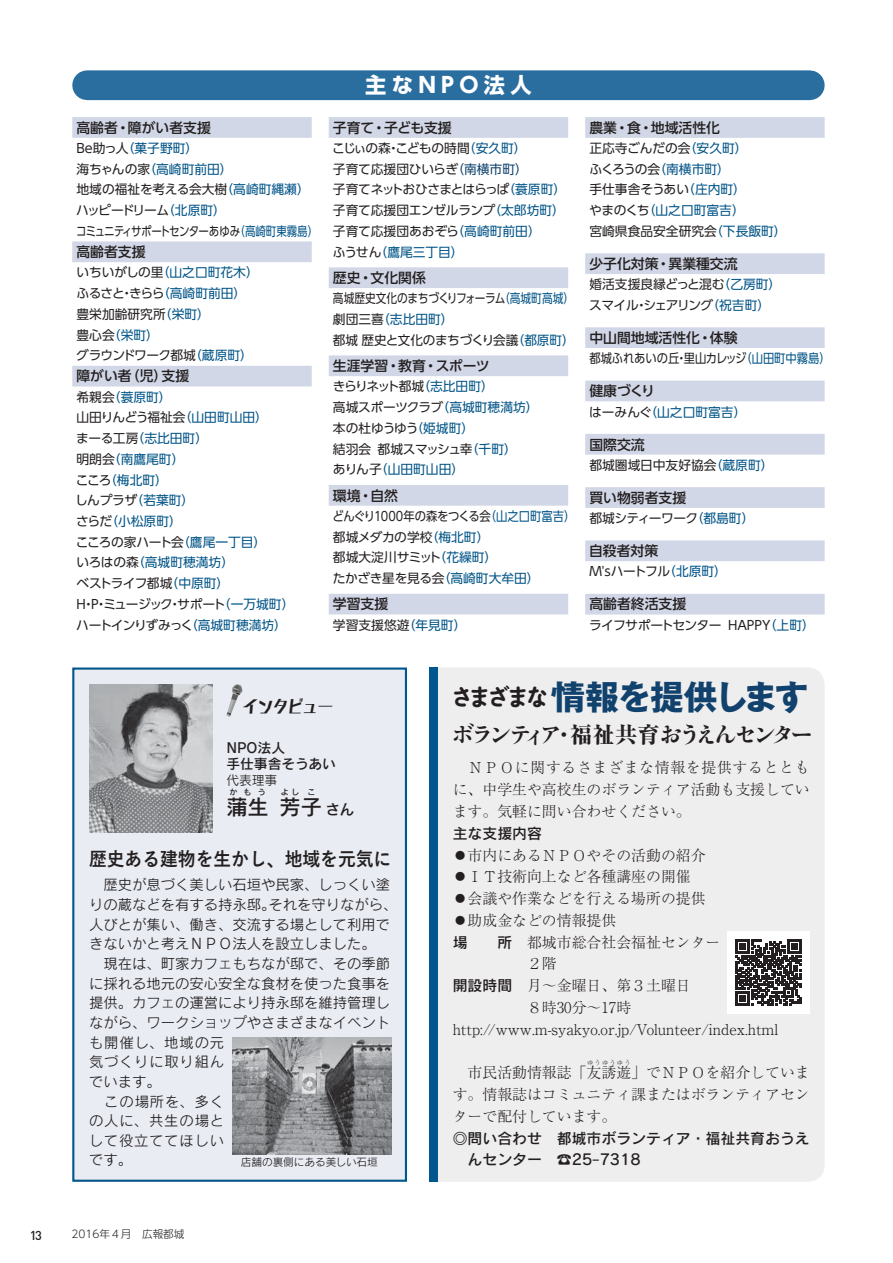
<style>
.page{position:relative;width:893px;height:1263px;background:#fff}
.page>*{position:absolute;margin:0;border:0;box-sizing:border-box;transform-origin:0 0}
.t1{font:34.05px "Gothic MB101 Pr 6 Bold 90 msp RKSJ H";letter-spacing:-.045em;color:#10426d}
.t2{font:22.35px "Ryumin Std Heavy KO 90 msp RKSJ H";letter-spacing:-.15em;color:#231f20}
.t3{font:21.3px "UD Shin Go Pro Bold 90 msp RKSJ V";letter-spacing:.25em;color:#fff}
.t4{font:21.3px "Rodin Pro DB 90 msp RKSJ V";color:#231f20}
.t5{font:19.2px "Yu Go Bold 90 msp RKSJ V";color:#231f20;scale:.93 1}
.t6{font:18px "Comet Std B 90 msp RKSJ H";letter-spacing:-.18em;color:#231f20}
.t7{font:14.85px/21.8px "Ryumin Pr 6 Light 90 msp RKSJ V";color:#231f20}
.t8{font:14.85px/21.8px "Rodin Pro DB 90 msp RKSJ V";color:#231f20}
.t9{font:14.4px/19.6px "Rodin Pro M 90 msp RKSJ H";color:#231f20}
.t10{font:13.8px "UD Shin Go Pro Medium 90 msp RKSJ H";color:#231f20}
.t11{font:13.8px/15.9px "Rodin Pro DB 90 msp RKSJ V";color:#231f20}
.t12{font:12.75px/20.7px "UD Shin Go Pro Regular 90 msp RKSJ H";color:#231f20}
.t13{font:12.75px/20.7px "UD Shin Go Pro Regular 90 msp RKSJ H";color:#231f20;scale:.89 1}
.t14{font:12.75px/20.7px "UD Shin Go Pro Regular 90 msp RKSJ H";color:#231f20;scale:.84 1}
.t15{font:12.75px/20.7px "UD Shin Go Pro Regular 90 msp RKSJ H";letter-spacing:-.035em;color:#231f20}
.t16{font:12.75px "UD Shin Go Pro Regular 90 msp RKSJ H";letter-spacing:-.025em;color:#231f20}
.t17{font:12.75px "UD Shin Go Pro Regular 90 msp RKSJ H";color:#005487}
.t18{font:12.75px "Rodin Pro M 90 msp RKSJ H";color:#231f20}
.t19{font:500 12.75px "DIN";color:#231f20}
.t20{font:10.65px "Rodin Pro M 90 msp RKSJ H";color:#231f20}
.t21{font:10.65px "UD Shin Go Pro Light 90 msp RKSJ H";color:#231f20}
.t22{font:7.95px "Rodin Pro DB 90 msp RKSJ V";color:#231f20}
.t23{font:6.45px "Ryumin Pr 6 Light 90 msp RKSJ V";letter-spacing:.165em;color:#231f20}
.s1{color:#005487}
.s2{color:#10426d}
.s3{color:#231f20}
.s4{font-family:"Maru Anti Std De Bold 90 msp RKSJ H";font-size:23.4px;color:#231f20}
.s5{font-family:"Ryumin Pr 6 Heavy 90 msp RKSJ H"}
.s6{font-family:"Rodin Pro DB 90 msp RKSJ V"}
.s7{font-family:"UD Shin Go Pro Regular 90 msp RKSJ H"}
</style>
<div class="page">
<div style="left:73px;top:669px;width:333px;height:512px;background:#e9ecf3"></div>
<div style="left:72px;top:668px;width:335px;height:514px;border:2px solid #00568d"></div>
<div style="left:438px;top:668px;width:387px;height:514px;background:#efeeee"></div>
<div style="left:429px;top:668px;width:9px;height:514px;background:#00568d"></div>
<img style="left:89px;top:685px;width:123px;height:148px">
<svg style="left:226px;top:684px;width:17px;height:33px"></svg>
<svg style="left:72px;top:117px;width:240px;height:270px"></svg>
<svg style="left:329px;top:117px;width:239px;height:497px"></svg>
<svg style="left:585px;top:117px;width:240px;height:498px"></svg>
<div style="left:87px;top:70px;width:723px;height:30px;background:#2a6ea0"></div>
<div style="left:728px;top:932px;width:82px;height:82px;background:#fff"></div>
<svg style="left:736px;top:940px;width:66px;height:66px"></svg>
<img style="left:233px;top:1037px;width:158px;height:118px">
<p class="t10" style="left:77px;top:122px;width:136px">高齢者・障がい者支援</p>
<p class="t12" style="left:76px;top:140px;width:244px">Be助っ人<span class="s1">（菓子野町）<br></span>海ちゃんの家<span class="s1">（高崎町前田）<br></span>地域の福祉を考える会大樹<span class="s1">（高崎町縄瀬）</span>ハッピードリーム<span class="s1">（北原町）<br></span>コミュニティサポートセンターあゆみ<span class="s1">（高崎町東霧島）</span></p>
<p class="t10" style="left:77px;top:247px;width:71px">高齢者支援</p>
<p class="t12" style="left:76px;top:264px;width:184px">いちいがしの里<span class="s1">（山之口町花木）</span>ふるさと・きらら<span class="s1">（高崎町前田）</span>豊栄加齢研究所<span class="s1">（栄町）<br></span>豊心会<span class="s1">（栄町）<br></span>グラウンドワーク都城<span class="s1">（蔵原町）</span></p>
<p class="t10" style="left:77px;top:371px;width:114px">障がい者（児）支援</p>
<p class="t12" style="left:75px;top:388px;width:221px">希親会<span class="s1">（蓑原町）<br></span>山田りんどう福祉会<span class="s1">（山田町山田）<br></span>まーる工房<span class="s1">（志比田町）<br></span>明朗会<span class="s1">（南鷹尾町）<br></span>こころ<span class="s1">（梅北町）<br></span>しんプラザ<span class="s1">（若葉町）<br></span>さらだ<span class="s1">（小松原町）<br></span>こころの家ハート会<span class="s1">（鷹尾一丁目）<br></span>いろはの森<span class="s1">（高城町穂満坊）<br></span>ベストライフ都城<span class="s1">（中原町）<br></span>H・P・ミュージック・サポート<span class="s1">（一万城町）</span>ハートインりずみっく<span class="s1">（高城町穂満坊）</span></p>
<h3 class="t3" style="left:365px;top:77px;width:168px">主なNPO法人</h3>
<p class="t10" style="left:333px;top:122px;width:120px">子育て・子ども支援</p>
<p class="t12" style="left:332px;top:140px;width:235px">こじぃの森・こどもの時間<span class="s1">（安久町）<br></span>子育て応援団ひいらぎ<span class="s2">（南横市町）<br></span>子育てネットおひさまとはらっぱ<span class="s1">（蓑原町）</span>子育て応援団エンゼルランプ<span class="s1">（太郎坊町）</span>子育て応援団あおぞら<span class="s1">（高崎町前田）<br></span>ふうせん<span class="s1">（鷹尾三丁目）</span></p>
<p class="t10" style="left:333px;top:273px;width:94px">歴史・文化関係</p>
<p class="t14" style="left:333px;top:290px;width:289px">高城歴史文化のまちづくりフォーラム<span class="s1">（高城町高城）</span>劇団三喜<span class="s1">（志比田町）<br></span>都城歴史と文化のまちづくり会議<span class="s1">（都原町）</span></p>
<p class="t10" style="left:333px;top:361px;width:158px">生涯学習・教育・スポーツ</p>
<p class="t12" style="left:333px;top:378px;width:207px">きらりネット都城<span class="s1">（志比田町）<br></span>高城スポーツクラブ<span class="s1">（高城町穂満坊）</span>本の杜ゆうゆう<span class="s1">（姫城町）<br></span>結羽会都城スマッシュ幸<span class="s1">（千町）<br></span>ありん子<span class="s1">（山田町山田）</span></p>
<p class="t10" style="left:333px;top:490px;width:66px">環境・自然</p>
<p class="t13" style="left:332px;top:507px;width:275px">どんぐり1000年の森をつくる会<span class="s1">（山之口町富吉）</span>都城メダカの学校<span class="s1">（梅北町）<br></span>都城大淀川サミット<span class="s1">（花繰町）<br></span>たかざき星を見る会<span class="s1">（高崎町大牟田）</span></p>
<p class="t10" style="left:333px;top:599px;width:57px">学習支援</p>
<p class="t12" style="left:333px;top:616px;width:135px">学習支援悠遊<span class="s1">（年見町）</span></p>
<p class="t10" style="left:589px;top:122px;width:132px">農業・食・地域活性化</p>
<p class="t12" style="left:589px;top:140px;width:199px">正応寺ごんだの会<span class="s1">（安久町）<br></span>ふくろうの会<span class="s1">（南横市町）<br></span>手仕事舎そうあい<span class="s1">（庄内町）<br></span>やまのくち<span class="s1">（山之口町富吉）<br></span>宮崎県食品安全研究会<span class="s1">（下長飯町）</span></p>
<p class="t10" style="left:589px;top:259px;width:150px">少子化対策・異業種交流</p>
<p class="t15" style="left:589px;top:276px;width:194px">婚活支援良縁どっと混む<span class="s1">（乙房町）</span>スマイル・シェアリング<span class="s1">（祝吉町）</span></p>
<p class="t10" style="left:589px;top:333px;width:150px">中山間地域活性化・体験</p>
<p class="t13" style="left:589px;top:350px;width:273px">都城ふれあいの丘・里山カレッジ<span class="s1">（山田町中霧島）</span></p>
<p class="t10" style="left:589px;top:386px;width:67px">健康づくり</p>
<p class="t17" style="left:589px;top:407px;width:159px"><span class="s3">はーみんぐ</span>（山之口町富吉）</p>
<p class="t10" style="left:589px;top:439px;width:57px">国際交流</p>
<p class="t12" style="left:589px;top:456px;width:186px">都城圏域日中友好協会<span class="s1">（蔵原町）</span></p>
<p class="t10" style="left:589px;top:492px;width:98px">買い物弱者支援</p>
<p class="t15" style="left:589px;top:510px;width:166px">都城シティーワーク<span class="s1">（都島町）</span></p>
<p class="t10" style="left:589px;top:546px;width:70px">自殺者対策</p>
<p class="t12" style="left:589px;top:563px;width:139px">M'sハートフル<span class="s1">（北原町）</span></p>
<p class="t10" style="left:589px;top:599px;width:98px">高齢者終活支援</p>
<p class="t16" style="left:589px;top:620px;width:227px">ライフサポートセンター HAPPY<span class="s1">（上町）</span></p>
<h3 class="t6" style="left:242px;top:700px;width:94px">インタビュー</h3>
<p class="t11" style="left:226px;top:742px;width:111px">NPO法人<br>手仕事舎そうあい</p>
<p class="t18" style="left:226px;top:775px;width:53px">代表理事</p>
<h3 class="t4" style="left:226px;top:799px;width:97px">蒲生芳子</h3>
<p class="t22" style="left:229px;top:789px;width:38px">かもう</p>
<p class="t22" style="left:281px;top:789px;width:20px">よし</p>
<p class="t22" style="left:307px;top:789px;width:9px">こ</p>
<p class="t8" style="left:326px;top:801px;width:30px">さん</p>
<h3 class="t5" style="left:89px;top:852px;width:327px">歴史ある建物を生かし、地域を元気に</h3>
<p class="t9" style="left:89px;top:877px;width:310px">　歴史が息づく美しい石垣や民家、しっくい塗りの蔵などを有する持永邸。それを守りながら、人びとが集い、働き、交流する場として利用できないかと考えＮＰＯ法人を設立しました。<br>　現在は、町家カフェもちなが邸で、その季節に採れる地元の安心安全な食材を使った食事を提供。カフェの運営により持永邸を維持管理しながら、ワークショップやさまざまなイベントも開催し、地域の元<br>気づくりに取り組ん<br>でいます。<br>　この場所を、多く<br>の人に、共生の場と<br>して役立ててほしい<br>です。</p>
<p class="t20" style="left:241px;top:1158px;width:139px">店舗の裏側にある美しい石垣</p>
<p class="t19" style="left:30px;top:1227px;width:14px">13</p>
<p class="t21" style="left:71px;top:1230px;width:115px">2016年４月　広報都城</p>
<h1 class="t1" style="left:450px;top:684px;width:360px"><span class="s4">さまざまな</span>情報を提供します</h1>
<h2 class="t2" style="left:452px;top:726px;width:363px">ボランティア<span class="s5">・福祉共育</span>おうえんセンター</h2>
<p class="t7" style="left:453px;top:759px;width:359px;text-align:justify">　ＮＰＯに関するさまざまな情報を提供するとともに、中学生や高校生のボランティア活動も支援しています。気軽に問い合わせください。</p>
<p class="t8" style="left:453px;top:824px;width:91px">主な支援内容</p>
<p class="t7" style="left:453px;top:846px;width:254px">●市内にあるＮＰＯやその活動の紹介</p>
<p class="t7" style="left:453px;top:868px;width:240px">●ＩＴ技術向上など各種講座の開催</p>
<p class="t7" style="left:453px;top:890px;width:254px">●会議や作業などを行える場所の提供</p>
<p class="t7" style="left:453px;top:911px;width:269px">●助成金などの情報提供<br><span class="s6">場　　所</span>　都城市総合社会福祉センター</p>
<p class="t7" style="left:453px;top:977px;width:327px"><span class="s6">開設時間</span>　月～金曜日、第３土曜日<br>　　　　　８時30分～17時http://www.m-syakyo.or.jp/Volunteer/index.html</p>
<p class="t7" style="left:453px;top:1064px;width:359px">　市民活動情報誌「友誘遊」でＮＰＯを紹介していま</p>
<p class="t23" style="left:587px;top:1060px;width:45px">ゆうゆうゆう</p>
<p class="t7" style="left:453px;top:1086px;width:359px">す。情報誌はコミュニティ課またはボランティアセンターで配付しています。</p>
<p class="t8" style="left:468px;top:1129px;width:344px;text-indent:-15px">◎ 問い合わせ　都城市ボランティア・福祉共育おうえんセンター　☎25<span class="s7">-</span>7318</p>
</div>
